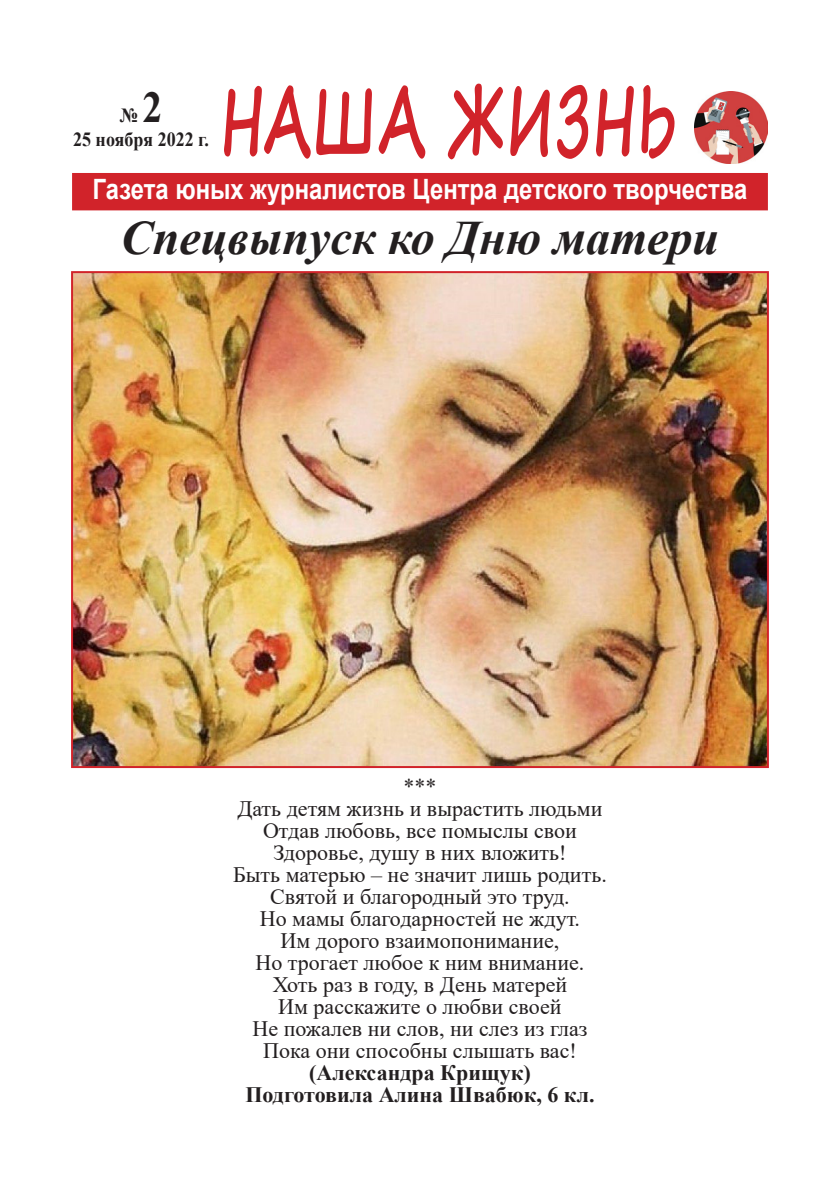
<style>
.page{position:relative;width:840px;height:1191px;background:#fff}
.page>*{position:absolute;margin:0;border:0;box-sizing:border-box;transform-origin:0 0}
.t1{font:700 89.6px "Segoe Script";letter-spacing:.01em;color:#d1232a;scale:.61 1}
.t2{font:italic 700 48px "Times New Roman";color:#231f20}
.t3{font:700 28px "Arial";color:#fff;scale:.85 1}
.t4{font:22px "Times New Roman";color:#231f20}
.t5{font:700 22px "Times New Roman";color:#231f20}
.t6{font:700 20px "Times New Roman";color:#231f20;scale:.9 1}
.s1{font-size:44px}
</style>
<div class="page">
<img style="left:694px;top:92px;width:73px;height:71px">
<div style="left:72px;top:173px;width:695px;height:37px;background:#d1232a"></div>
<img style="left:74px;top:274px;width:691px;height:491px">
<div style="left:71px;top:271px;width:697px;height:497px;border:2px solid #d1232a"></div>
<p class="t1" style="left:220px;top:50px;width:750px">НАША ЖИЗНЬ</p>
<p class="t6" style="left:120px;top:101px;width:49px">№ <span class="s1">2</span></p>
<p class="t6" style="left:73px;top:125px;width:152px">25 ноября 2022 г.</p>
<p class="t3" style="left:93px;top:169px;width:771px">Газета юных журналистов Центра детского творчества</p>
<p class="t2" style="left:121px;top:205px;width:599px">Спецвыпуск ко Дню матери</p>
<p class="t4" style="left:403px;top:770px;width:34px">***</p>
<p class="t4" style="left:237px;top:792px;width:366px">Дать детям жизнь и вырастить людьми</p>
<p class="t4" style="left:263px;top:814px;width:315px">Отдав любовь, все помыслы свои</p>
<p class="t4" style="left:273px;top:836px;width:294px">Здоровье, душу в них вложить!</p>
<p class="t4" style="left:233px;top:858px;width:375px">Быть матерью – не значит лишь родить.</p>
<p class="t4" style="left:270px;top:880px;width:301px">Святой и благородный это труд.</p>
<p class="t4" style="left:260px;top:902px;width:321px">Но мамы благодарностей не ждут.</p>
<p class="t4" style="left:280px;top:924px;width:280px">Им дорого взаимопонимание,</p>
<p class="t4" style="left:255px;top:946px;width:330px">Но трогает любое к ним внимание.</p>
<p class="t4" style="left:272px;top:968px;width:296px">Хоть раз в году, в День матерей</p>
<p class="t4" style="left:278px;top:990px;width:285px">Им расскажите о любви своей</p>
<p class="t4" style="left:252px;top:1012px;width:336px">Не пожалев ни слов, ни слез из глаз</p>
<p class="t4" style="left:263px;top:1034px;width:315px">Пока они способны слышать вас!</p>
<p class="t5" style="left:309px;top:1056px;width:223px">(Александра Крищук)</p>
<p class="t5" style="left:245px;top:1078px;width:350px">Подготовила Алина Швабюк, 6 кл.</p>
</div>
